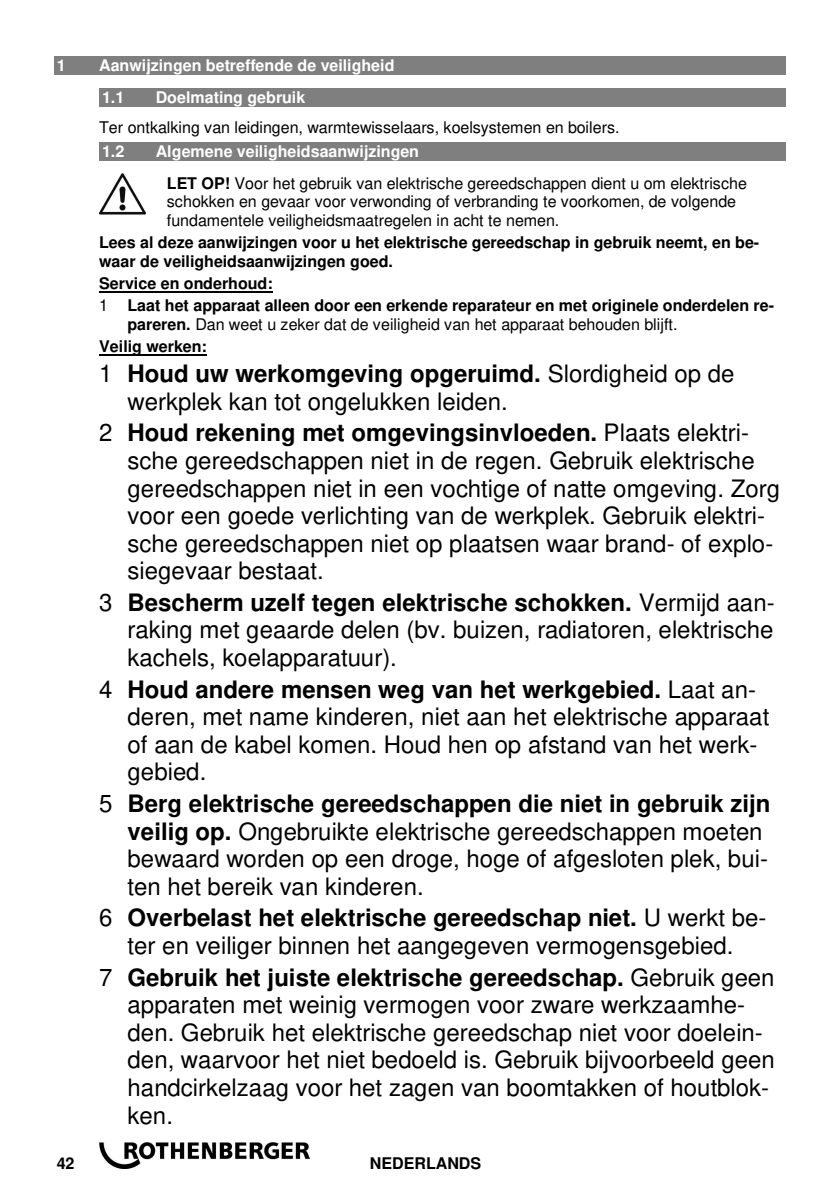
<style>
.page{position:relative;width:840px;height:1190px;background:#fff}
.page>*{position:absolute;margin:0;border:0;box-sizing:border-box;transform-origin:0 0}
.t1{font:24px/27.6px "Helvetica";color:#000}
.t2{font:16px/32px "Helvetica";letter-spacing:-.005em;color:#000}
.t3{font:700 16px/18.4px "Helvetica";letter-spacing:-.005em;color:#000}
.t4{font:700 16px/32px "Helvetica";letter-spacing:-.005em;color:#fff}
.s1{font-weight:700;color:#fff}
.s2{font-weight:700}
.s3{font-weight:400}
</style>
<div class="page">
<img style="left:99px;top:1142px;width:210px;height:26px">
<div style="left:54px;top:56px;width:731px;height:19px;background:#7f7f7f"></div>
<div style="left:99px;top:88px;width:686px;height:18px;background:#7f7f7f"></div>
<div style="left:99px;top:142px;width:686px;height:19px;background:#7f7f7f"></div>
<img style="left:99px;top:174px;width:46px;height:41px">
<hr style="left:99px;top:291px;width:173px;height:2px;background:#000">
<hr style="left:99px;top:354px;width:108px;height:2px;background:#000">
<p class="t4" style="left:57px;top:51px;width:10px">1</p>
<p class="t4" style="left:99px;top:51px;width:297px">Aanwijzingen betreffende de veiligheid<br>1.1</p>
<p class="t4" style="left:156px;top:83px;width:151px">Doelmating gebruik</p>
<p class="t2" style="left:99px;top:112px;width:522px">Ter ontkalking van leidingen, warmtewisselaars, koelsystemen en boilers.</p>
<p class="t4" style="left:102px;top:137px;width:24px">1.2</p>
<p class="t2" style="left:167px;top:135px;width:582px;text-indent:-11px"><span class="s1">Algemene veiligheidsaanwijzingen<br></span><span class="s2">LET OP!</span> Voor het gebruik van elektrische gereedschappen dient u om elektrische</p>
<p class="t2" style="left:167px;top:192px;width:571px;line-height:18.4px">schokken en gevaar voor verwonding of verbranding te voorkomen, de volgende fundamentele veiligheidsmaatregelen in acht te nemen.</p>
<p class="t3" style="left:99px;top:235px;width:662px">Lees al deze aanwijzingen voor u het elektrische gereedschap in gebruik neemt, en be&shy;waar de veiligheidsaanwijzingen goed.</p>
<p class="t3" style="left:99px;top:274px;width:676px;line-height:22.4px">Service en onderhoud:<br><span class="s3">1</span> Laat het apparaat alleen door een erkende reparateur en met originele onderdelen re-</p>
<p class="t2" style="left:99px;top:313px;width:580px;line-height:22.4px;text-indent:28px"><span class="s2">pareren.</span> Dan weet u zeker dat de veiligheid van het apparaat behouden blijft.<br><span class="s2">Veilig werken:</span></p>
<p class="t1" style="left:127px;top:360px;width:609px;text-indent:-28px">1 <span class="s2">Houd uw werkomgeving opgeruimd.</span> Slordigheid op de werkplek kan tot ongelukken leiden.</p>
<p class="t1" style="left:127px;top:419px;width:654px;text-indent:-28px">2 <span class="s2">Houd rekening met omgevingsinvloeden.</span> Plaats elektri&shy;sche gereedschappen niet in de regen. Gebruik elektrische gereedschappen niet in een vochtige of natte omgeving. Zorg voor een goede verlichting van de werkplek. Gebruik elektri&shy;sche gereedschappen niet op plaatsen waar brand- of explo&shy;siegevaar bestaat.</p>
<p class="t1" style="left:127px;top:588px;width:649px;text-align:justify;text-indent:-28px">3 <span class="s2">Bescherm uzelf tegen elektrische schokken.</span> Vermijd aan&shy;raking met geaarde delen (bv. buizen, radiatoren, elektrische kachels, koelapparatuur).</p>
<p class="t1" style="left:127px;top:675px;width:643px;text-indent:-28px">4 <span class="s2">Houd andere mensen weg van het werkgebied.</span> Laat an&shy;deren, met name kinderen, niet aan het elektrische apparaat of aan de kabel komen. Houd hen op afstand van het werk&shy;gebied.</p>
<p class="t1" style="left:127px;top:790px;width:644px;text-indent:-28px">5 <span class="s2">Berg elektrische gereedschappen die niet in gebruik zijn veilig op.</span> Ongebruikte elektrische gereedschappen moeten bewaard worden op een droge, hoge of afgesloten plek, bui&shy;ten het bereik van kinderen.</p>
<p class="t1" style="left:99px;top:904px;width:669px;text-align:center">6 <span class="s2">Overbelast het elektrische gereedschap niet.</span> U werkt be&shy;ter en veiliger binnen het aangegeven vermogensgebied.</p>
<p class="t1" style="left:127px;top:963px;width:649px;text-indent:-28px">7 <span class="s2">Gebruik het juiste elektrische gereedschap.</span> Gebruik geen apparaten met weinig vermogen voor zware werkzaamhe&shy;den. Gebruik het elektrische gereedschap niet voor doelein&shy;den, waarvoor het niet bedoeld is. Gebruik bijvoorbeeld geen handcirkelzaag voor het zagen van boomtakken of houtblok&shy;ken.</p>
<p class="t3" style="left:57px;top:1156px;width:19px">42</p>
<p class="t3" style="left:370px;top:1156px;width:113px">NEDERLANDS</p>
</div>
